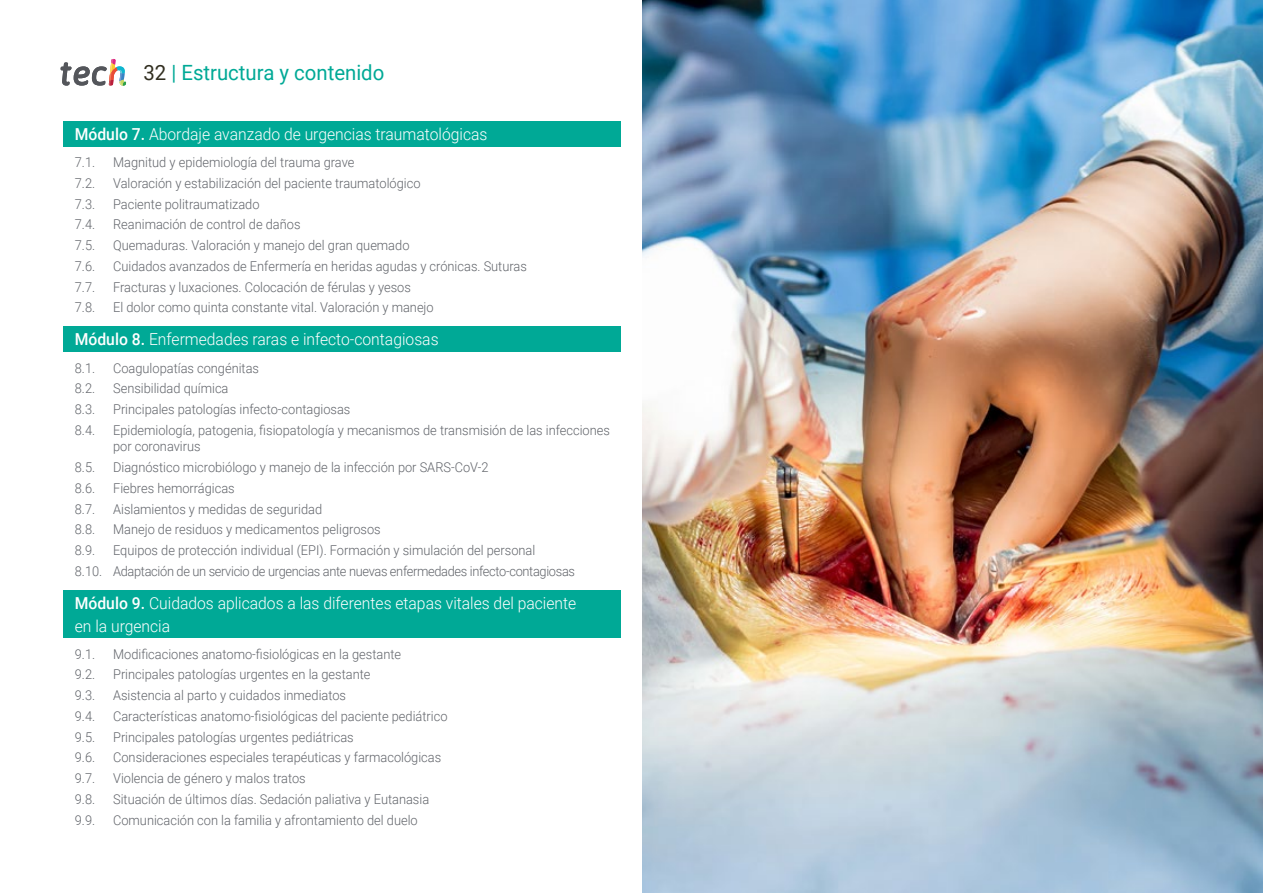
<style>
.page{position:relative;width:1263px;height:893px;background:#fff}
.page>*{position:absolute;margin:0;border:0;box-sizing:border-box;transform-origin:0 0}
.t1{font:21px "Roboto";color:#00a996}
.t2{font:300 16.5px/22.5px "Roboto";color:#fff;scale:.95 1}
.t3{font:300 13.5px/16.5px "Roboto";color:#61646a;scale:.95 1}
.t4{font:300 13.5px/20.7px "Roboto";letter-spacing:-.025em;color:#61646a;text-align:center;scale:.95 1}
.s1{color:#312e20}
.s2{font-weight:500}
</style>
<div class="page">
<div style="left:64px;top:121px;width:557px;height:25px;background:#00a996"></div>
<div style="left:64px;top:327px;width:557px;height:25px;background:#00a996"></div>
<div style="left:64px;top:590px;width:557px;height:48px;background:#00a996"></div>
<img style="left:642px;top:0;width:621px;height:893px">
<svg style="left:61px;top:59px;width:65px;height:27px"></svg>
<h1 class="t1" style="left:144px;top:57px;width:242px"><span class="s1">32</span> | Estructura y contenido</h1>
<p class="t2" style="left:75px;top:122px;width:436px"><span class="s2">Módulo 7.</span> Abordaje avanzado de urgencias traumatológicas</p>
<p class="t3" style="left:75px;top:154px;width:23px">7.1.</p>
<p class="t3" style="left:113px;top:154px;width:255px">Magnitud y epidemiología del trauma grave</p>
<p class="t3" style="left:75px;top:174px;width:23px">7.2.</p>
<p class="t3" style="left:113px;top:174px;width:325px">Valoración y estabilización del paciente traumatológico</p>
<p class="t3" style="left:75px;top:195px;width:23px">7.3.</p>
<p class="t3" style="left:113px;top:195px;width:156px">Paciente politraumatizado</p>
<p class="t3" style="left:75px;top:216px;width:23px">7.4.</p>
<p class="t3" style="left:113px;top:216px;width:199px">Reanimación de control de daños</p>
<p class="t3" style="left:75px;top:237px;width:23px">7.5.</p>
<p class="t3" style="left:113px;top:237px;width:313px">Quemaduras. Valoración y manejo del gran quemado</p>
<p class="t3" style="left:75px;top:257px;width:23px">7.6.</p>
<p class="t3" style="left:113px;top:257px;width:437px">Cuidados avanzados de Enfermería en heridas agudas y crónicas. Suturas</p>
<p class="t3" style="left:75px;top:278px;width:23px">7.7.</p>
<p class="t3" style="left:113px;top:278px;width:315px">Fracturas y luxaciones. Colocación de férulas y yesos</p>
<p class="t3" style="left:75px;top:299px;width:23px">7.8.</p>
<p class="t3" style="left:113px;top:299px;width:339px">El dolor como quinta constante vital. Valoración y manejo</p>
<p class="t2" style="left:75px;top:328px;width:384px"><span class="s2">Módulo 8.</span> Enfermedades raras e infecto-contagiosas</p>
<p class="t3" style="left:75px;top:359px;width:23px">8.1.</p>
<p class="t3" style="left:113px;top:359px;width:155px">Coagulopatías congénitas</p>
<p class="t3" style="left:75px;top:380px;width:23px">8.2.</p>
<p class="t3" style="left:113px;top:380px;width:123px">Sensibilidad química</p>
<p class="t3" style="left:75px;top:401px;width:23px">8.3.</p>
<p class="t3" style="left:113px;top:401px;width:251px">Principales patologías infecto-contagiosas</p>
<p class="t3" style="left:75px;top:421px;width:23px">8.4.</p>
<p class="t3" style="left:113px;top:421px;width:524px">Epidemiología, patogenia, fisiopatología y mecanismos de transmisión de las infecciones por coronavirus</p>
<p class="t3" style="left:75px;top:459px;width:23px">8.5.</p>
<p class="t3" style="left:113px;top:459px;width:397px">Diagnóstico microbiólogo y manejo de la infección por SARS-CoV-2</p>
<p class="t3" style="left:75px;top:479px;width:23px">8.6.</p>
<p class="t3" style="left:113px;top:479px;width:130px">Fiebres hemorrágicas</p>
<p class="t3" style="left:75px;top:500px;width:23px">8.7.</p>
<p class="t3" style="left:113px;top:500px;width:222px">Aislamientos y medidas de seguridad</p>
<p class="t3" style="left:75px;top:521px;width:23px">8.8.</p>
<p class="t3" style="left:113px;top:521px;width:283px">Manejo de residuos y medicamentos peligrosos</p>
<p class="t3" style="left:75px;top:542px;width:23px">8.9.</p>
<p class="t4" style="left:75px;top:539px;width:528px">Equipos de protección individual (EPI). Formación y simulación del personal<br>8.10. Adaptación de un servicio de urgencias ante nuevas enfermedades infecto-contagiosas</p>
<p class="t2" style="left:75px;top:591px;width:529px"><span class="s2">Módulo 9.</span> Cuidados aplicados a las diferentes etapas vitales del paciente en la urgencia</p>
<p class="t3" style="left:75px;top:645px;width:23px">9.1.</p>
<p class="t3" style="left:113px;top:645px;width:305px">Modificaciones anatomo-fisiológicas en la gestante</p>
<p class="t3" style="left:75px;top:666px;width:23px">9.2.</p>
<p class="t3" style="left:113px;top:666px;width:272px">Principales patologías urgentes en la gestante</p>
<p class="t3" style="left:75px;top:687px;width:23px">9.3.</p>
<p class="t3" style="left:113px;top:687px;width:247px">Asistencia al parto y cuidados inmediatos</p>
<p class="t3" style="left:75px;top:707px;width:23px">9.4.</p>
<p class="t3" style="left:113px;top:707px;width:354px">Características anatomo-fisiológicas del paciente pediátrico</p>
<p class="t3" style="left:75px;top:728px;width:23px">9.5.</p>
<p class="t3" style="left:113px;top:728px;width:255px">Principales patologías urgentes pediátricas</p>
<p class="t3" style="left:75px;top:749px;width:23px">9.6.</p>
<p class="t3" style="left:113px;top:749px;width:347px">Consideraciones especiales terapéuticas y farmacológicas</p>
<p class="t3" style="left:75px;top:770px;width:23px">9.7.</p>
<p class="t3" style="left:113px;top:770px;width:204px">Violencia de género y malos tratos</p>
<p class="t3" style="left:75px;top:790px;width:23px">9.8.</p>
<p class="t3" style="left:113px;top:790px;width:334px">Situación de últimos días. Sedación paliativa y Eutanasia</p>
<p class="t3" style="left:75px;top:811px;width:23px">9.9.</p>
<p class="t3" style="left:113px;top:811px;width:322px">Comunicación con la familia y afrontamiento del duelo</p>
</div>
